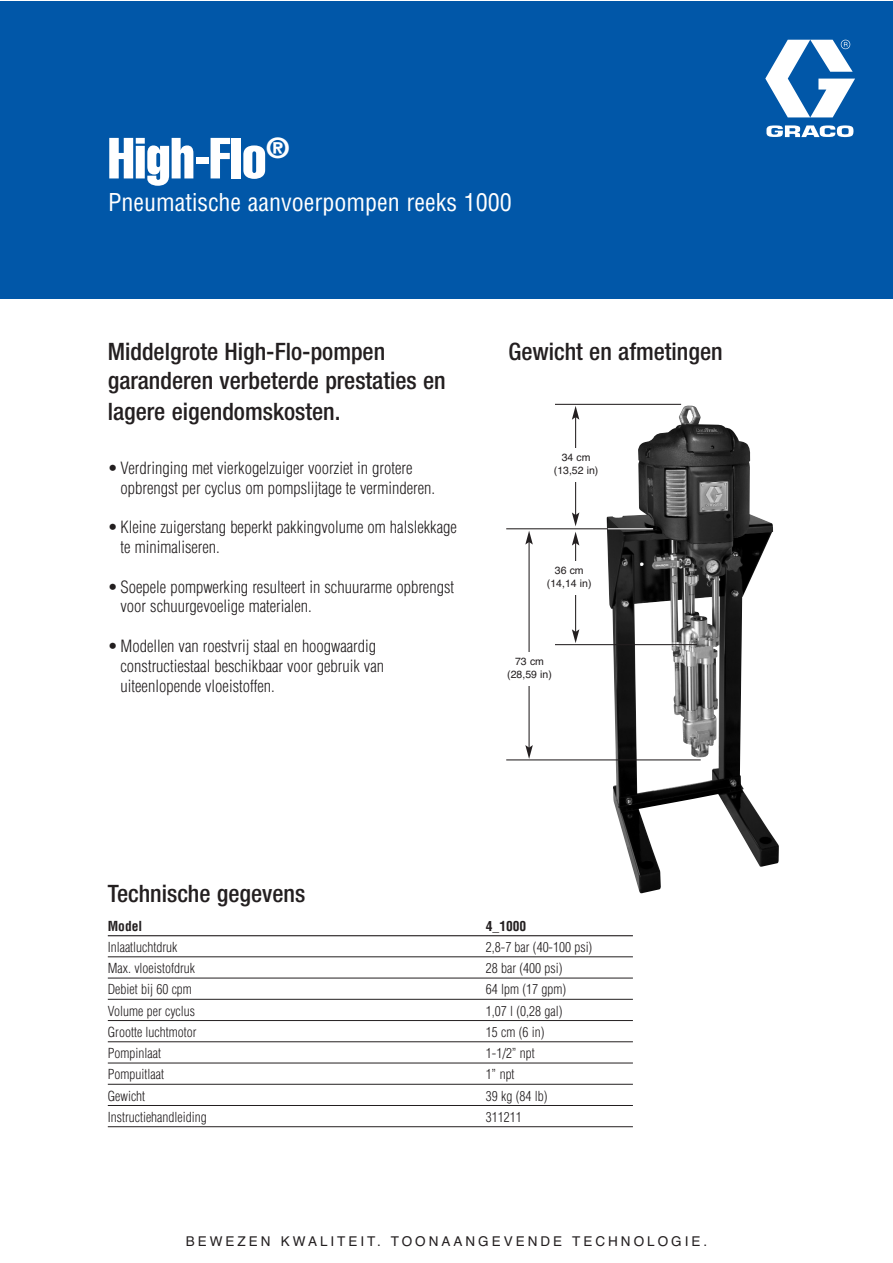
<style>
.page{position:relative;width:893px;height:1263px;background:#fff}
.page>*{position:absolute;margin:0;border:0;box-sizing:border-box;transform-origin:0 0}
.t1{font:57px "Helvetica LT Std Comp";color:#fff}
.t2{font:500 condensed 24px/28.8px "Helvetica Neue LT Std";color:#231f20}
.t3{font:condensed 24px "Helvetica LT Std";color:#fff}
.t4{font:300 condensed 16.5px/19.8px "Helvetica LT Std";color:#231f20}
.t5{font:300 condensed 13.5px "Helvetica LT Std";color:#231f20}
.t6{font:13.5px "Helvetica";letter-spacing:.22em;color:#231f20}
.t7{font:700 condensed 13.5px "Helvetica LT Std";color:#231f20}
.t8{font:10.5px/12.6px "Helvetica";color:#231f20;text-align:center}
</style>
<div class="page">
<img style="left:606px;top:405px;width:173px;height:489px">
<hr style="left:555px;top:404px;width:126px;height:1px;background:#231f20">
<hr style="left:506px;top:528px;width:147px;height:1px;background:#231f20">
<hr style="left:608px;top:528px;width:45px;height:1px;background:#fff">
<hr style="left:555px;top:644px;width:142px;height:1px;background:#231f20">
<hr style="left:506px;top:759px;width:195px;height:1px;background:#231f20">
<hr style="left:575px;top:417px;width:1px;height:98px;background:#231f20">
<svg style="left:572px;top:406px;width:7px;height:14px"></svg>
<svg style="left:572px;top:512px;width:7px;height:14px"></svg>
<hr style="left:575px;top:543px;width:1px;height:89px;background:#231f20">
<svg style="left:572px;top:532px;width:7px;height:14px"></svg>
<svg style="left:572px;top:629px;width:7px;height:14px"></svg>
<hr style="left:528px;top:542px;width:2px;height:206px;background:#231f20">
<svg style="left:525px;top:531px;width:8px;height:14px"></svg>
<svg style="left:525px;top:745px;width:8px;height:14px"></svg>
<div style="left:544px;top:448px;width:65px;height:33px;background:#fff"></div>
<div style="left:537px;top:561px;width:65px;height:34px;background:#fff"></div>
<div style="left:497px;top:652px;width:65px;height:34px;background:#fff"></div>
<hr style="left:108px;top:935px;width:525px;height:1px;background:#231f20">
<hr style="left:108px;top:956px;width:525px;height:1px;background:#231f20">
<hr style="left:108px;top:978px;width:525px;height:1px;background:#231f20">
<hr style="left:108px;top:999px;width:525px;height:1px;background:#231f20">
<hr style="left:108px;top:1020px;width:525px;height:1px;background:#231f20">
<hr style="left:108px;top:1041px;width:525px;height:1px;background:#231f20">
<hr style="left:108px;top:1063px;width:525px;height:1px;background:#231f20">
<hr style="left:108px;top:1084px;width:525px;height:1px;background:#231f20">
<hr style="left:108px;top:1105px;width:525px;height:1px;background:#231f20">
<hr style="left:108px;top:1126px;width:525px;height:1px;background:#231f20">
<div style="left:0;top:2px;width:892px;height:297px;background:#0157a8"></div>
<svg style="left:765px;top:40px;width:90px;height:97px"></svg>
<h1 class="t1" style="left:108px;top:125px;width:183px">High-Flo<sup>®</sup></h1>
<h2 class="t3" style="left:108px;top:194px;width:405px">Pneumatische aanvoerpompen reeks 1000</h2>
<h2 class="t2" style="left:108px;top:340px;width:339px">Middelgrote High-Flo-pompen garanderen verbeterde prestaties en</h2>
<h2 class="t2" style="left:108px;top:399px;width:234px">lagere eigendomskosten.</h2>
<p class="t4" style="left:121px;top:459px;width:316px;text-indent:-13px">• Verdringing met vierkogelzuiger voorziet in grotere opbrengst per cyclus om pompslijtage te verminderen.</p>
<p class="t4" style="left:121px;top:519px;width:338px;text-indent:-13px">• Kleine zuigerstang beperkt pakkingvolume om halslekkage te minimaliseren.</p>
<p class="t4" style="left:121px;top:578px;width:335px;text-indent:-13px">• Soepele pompwerking resulteert in schuurarme opbrengst voor schuurgevoelige materialen.</p>
<p class="t4" style="left:121px;top:637px;width:265px;text-indent:-13px">• Modellen van roestvrij staal en hoogwaardig constructiestaal beschikbaar voor gebruik van uiteenlopende vloeistoffen.</p>
<h2 class="t2" style="left:508px;top:340px;width:216px">Gewicht en afmetingen</h2>
<p class="t8" style="left:554px;top:452px;width:46px">34 cm (13,52 in)</p>
<p class="t8" style="left:547px;top:565px;width:46px">36 cm (14,14 in)</p>
<p class="t8" style="left:507px;top:656px;width:46px">73 cm (28,59 in)</p>
<h2 class="t2" style="left:108px;top:881px;width:199px">Technische gegevens</h2>
<p class="t7" style="left:108px;top:918px;width:36px">Model</p>
<p class="t7" style="left:486px;top:918px;width:42px">4_1000</p>
<p class="t5" style="left:108px;top:942px;width:71px">Inlaatluchtdruk</p>
<p class="t5" style="left:486px;top:942px;width:108px">2,8-7 bar (40-100 psi)</p>
<p class="t5" style="left:108px;top:963px;width:89px">Max. vloeistofdruk</p>
<p class="t5" style="left:486px;top:963px;width:78px">28 bar (400 psi)</p>
<p class="t5" style="left:108px;top:984px;width:86px">Debiet bij 60 cpm</p>
<p class="t5" style="left:486px;top:984px;width:82px">64 lpm (17 gpm)</p>
<p class="t5" style="left:108px;top:1006px;width:89px">Volume per cyclus</p>
<p class="t5" style="left:486px;top:1006px;width:78px">1,07 l (0,28 gal)</p>
<p class="t5" style="left:108px;top:1027px;width:90px">Grootte luchtmotor</p>
<p class="t5" style="left:486px;top:1027px;width:60px">15 cm (6 in)</p>
<p class="t5" style="left:108px;top:1048px;width:55px">Pompinlaat</p>
<p class="t5" style="left:486px;top:1048px;width:50px">1-1/2” npt</p>
<p class="t5" style="left:108px;top:1069px;width:58px">Pompuitlaat</p>
<p class="t5" style="left:486px;top:1069px;width:30px">1” npt</p>
<p class="t5" style="left:108px;top:1091px;width:39px">Gewicht</p>
<p class="t5" style="left:486px;top:1091px;width:63px">39 kg (84 lb)</p>
<p class="t5" style="left:108px;top:1112px;width:100px">Instructiehandleiding</p>
<p class="t5" style="left:486px;top:1112px;width:37px">311211</p>
<p class="t6" style="left:186px;top:1236px;width:523px">BEWEZEN KWALITEIT. TOONAANGEVENDE TECHNOLOGIE.</p>
</div>
